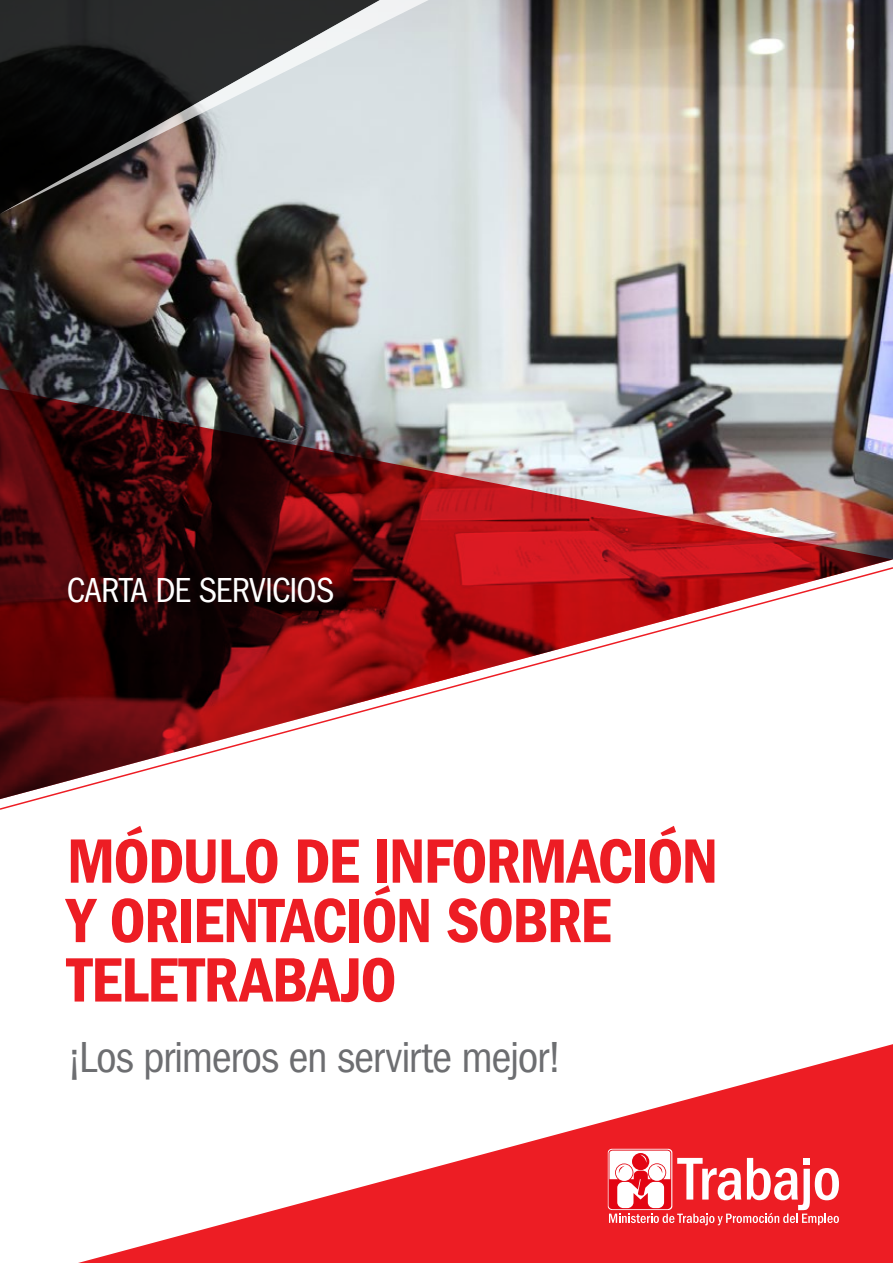
<style>
.page{position:relative;width:893px;height:1263px;background:#fff}
.page>*{position:absolute;margin:0;border:0;box-sizing:border-box;transform-origin:0 0}
.t1{font:64.8px/59.4px "ITC Franklin Gothic Std Dm Cd";letter-spacing:-.03em;color:#ed1d24}
.t2{font:condensed 45px "ITC Franklin Gothic Std";letter-spacing:-.03em;color:#6d6e71}
.t3{font:condensed 36px "ITC Franklin Gothic Std";letter-spacing:-.025em;color:#fff}
</style>
<div class="page">
<img style="left:0;top:0;width:893px;height:388px">
<svg style="left:78px;top:1044px;width:815px;height:219px"></svg>
<img style="left:0;top:388px;width:893px;height:178px">
<svg style="left:0;top:0;width:429px;height:214px;background:#737474"></svg>
<svg style="left:0;top:566px;width:893px;height:244px"></svg>
<svg style="left:608px;top:1150px;width:231px;height:75px"></svg>
<p class="t3" style="left:67px;top:569px;width:269px">CARTA DE SERVICIOS</p>
<p class="t1" style="left:67px;top:832px;width:653px">MÓDULO DE INFORMACIÓN<br>Y ORIENTACIÓN SOBRE<br>TELETRABAJO</p>
<p class="t2" style="left:67px;top:1031px;width:497px">¡Los primeros en servirte mejor!</p>
</div>
